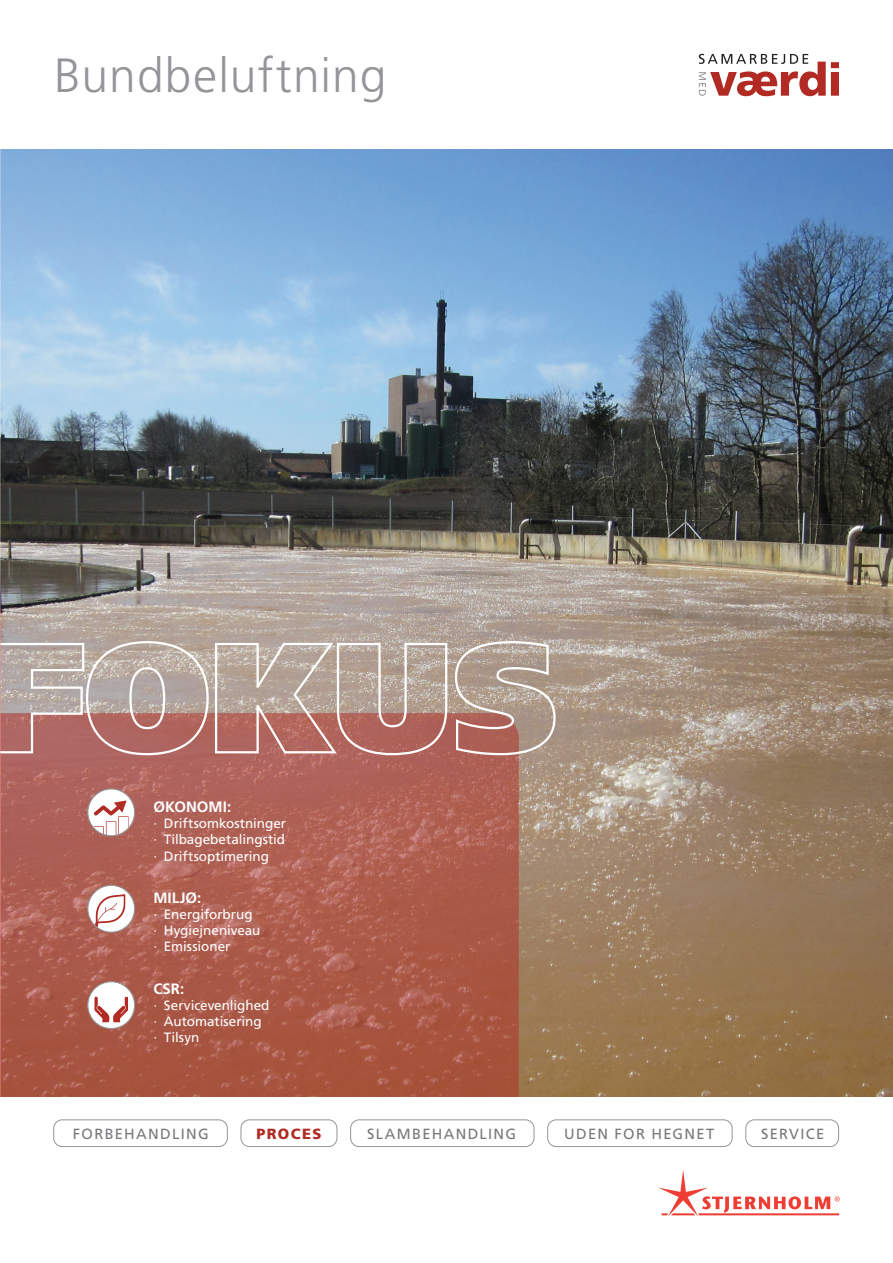
<style>
.page{position:relative;width:893px;height:1263px;background:#fff}
.page>*{position:absolute;margin:0;border:0;box-sizing:border-box;transform-origin:0 0}
.t1{font:300 48px "Frutiger";letter-spacing:.025em;color:#939598}
.t2{font:700 15px "Frutiger";color:#fff}
.t3{font:14.7px "Frutiger";letter-spacing:.09em;color:#76787b}
.t4{font:900 14.7px "Frutiger";letter-spacing:.09em;color:#b12a23}
.t5{font:13.5px/16.2px "Frutiger";color:#fff}
</style>
<div class="page">
<img style="left:0;top:149px;width:893px;height:948px">
<svg style="left:0;top:756px;width:519px;height:341px;background:#ac5d4d"></svg>
<svg style="left:0;top:640px;width:557px;height:116px;background:#b99991"></svg>
<div style="left:88px;top:789px;width:47px;height:47px;background:#fff;border-radius:50%"></div>
<svg style="left:93px;top:800px;width:36px;height:36px"></svg>
<div style="left:87px;top:788px;width:48px;height:48px;border:1px solid #939598;border-radius:50%"></div>
<div style="left:88px;top:885px;width:47px;height:47px;background:#fff;border-radius:50%"></div>
<svg style="left:95px;top:894px;width:31px;height:33px"></svg>
<div style="left:87px;top:885px;width:48px;height:48px;border:1px solid #939598;border-radius:50%"></div>
<div style="left:88px;top:982px;width:47px;height:46px;background:#fff;border-radius:50%"></div>
<svg style="left:94px;top:996px;width:34px;height:26px"></svg>
<div style="left:87px;top:981px;width:48px;height:48px;border:1px solid #939598;border-radius:50%"></div>
<svg style="left:699px;top:54px;width:140px;height:42px"></svg>
<svg style="left:659px;top:1170px;width:181px;height:47px"></svg>
<div style="left:53px;top:1119px;width:175px;height:28px;border:1px solid #939598;border-radius:9px"></div>
<div style="left:241px;top:1119px;width:96px;height:28px;border:1px solid #939598;border-radius:9px"></div>
<div style="left:350px;top:1119px;width:184px;height:28px;border:1px solid #939598;border-radius:9px"></div>
<div style="left:547px;top:1119px;width:185px;height:28px;border:1px solid #939598;border-radius:9px"></div>
<div style="left:745px;top:1119px;width:94px;height:28px;border:1px solid #939598;border-radius:9px"></div>
<h1 class="t1" style="left:54px;top:48px;width:334px">Bundbeluftning</h1>
<p class="t2" style="left:153px;top:798px;width:79px">ØKONOMI:</p>
<p class="t5" style="left:153px;top:815px;width:134px;text-align:justify">· Driftsomkostninger · Tilbagebetalingstid · Driftsoptimering</p>
<p class="t2" style="left:153px;top:889px;width:50px">MILJØ:</p>
<p class="t5" style="left:153px;top:906px;width:109px">· Energiforbrug<br>· Hygiejneniveau · Emissioner</p>
<p class="t2" style="left:153px;top:980px;width:32px">CSR:</p>
<p class="t5" style="left:153px;top:997px;width:118px">· Servicevenlighed · Automatisering<br>· Tilsyn</p>
<p class="t3" style="left:73px;top:1125px;width:137px">FORBEHANDLING</p>
<p class="t4" style="left:257px;top:1125px;width:66px">PROCES</p>
<p class="t3" style="left:367px;top:1125px;width:151px">SLAMBEHANDLING</p>
<p class="t3" style="left:564px;top:1125px;width:152px">UDEN FOR HEGNET</p>
<p class="t3" style="left:761px;top:1125px;width:65px">SERVICE</p>
</div>
